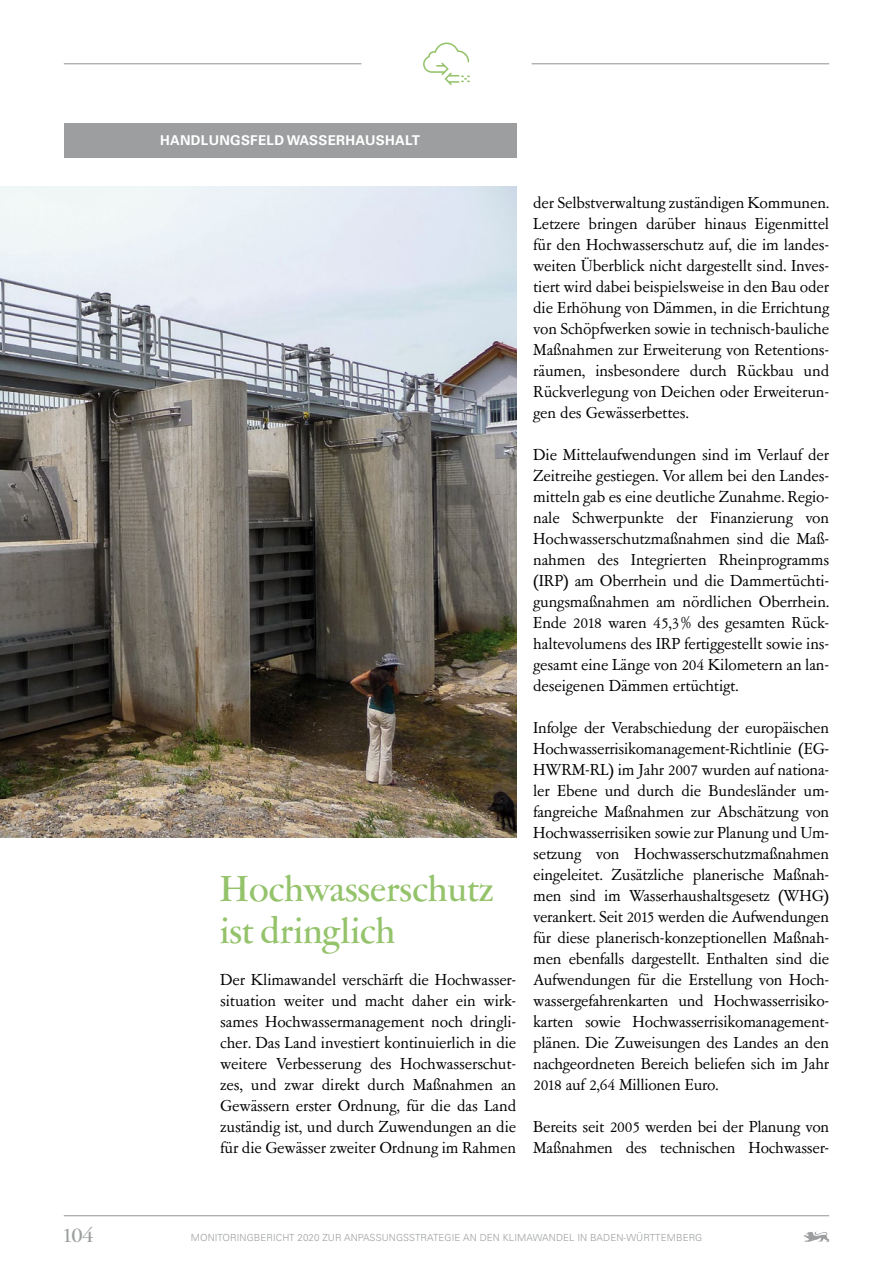
<style>
.page{position:relative;width:893px;height:1263px;background:#fff}
.page>*{position:absolute;margin:0;border:0;box-sizing:border-box;transform-origin:0 0}
.H2_HEADER25_gara_grü{font:500 37.5px/42px "Garamont Amst SH";letter-spacing:.01em;color:#94c36b}
.t1{font:500 22.5px "Garamont Amst SH";color:#9c9e9f}
.P_COPY{font:16.5px/21px "Garamont Amst SB";letter-spacing:-.01em;color:#000;text-align:justify}
.t2{font:700 13.5px "Univers LT Std";letter-spacing:.02em;color:#fff}
.t3{font:300 9.75px "Univers LT Std";letter-spacing:.01em;color:#9c9e9f}
</style>
<div class="page">
<hr style="left:64px;top:1215px;width:765px;height:1px;background:#9c9e9f">
<svg style="left:804px;top:1231px;width:25px;height:11px"></svg>
<hr style="left:64px;top:63px;width:297px;height:1px;background:#9c9e9f">
<hr style="left:531px;top:63px;width:298px;height:1px;background:#9c9e9f">
<svg style="left:423px;top:43px;width:47px;height:42px"></svg>
<div style="left:64px;top:124px;width:452px;height:34px;background:#9c9e9f"></div>
<img style="left:0;top:187px;width:516px;height:651px">
<p class="t2" style="left:160px;top:132px;width:261px">HANDLUNGSFELD WASSERHAUSHALT</p>
<h2 class="H2_HEADER25_gara_grü" style="left:220px;top:869px;width:274px">Hochwasserschutz ist dringlich</h2>
<p class="P_COPY" style="left:220px;top:970px;width:297px">Der Klimawandel verschärft die Hochwasser&shy;situation weiter und macht daher ein wirk&shy;sames Hochwassermanagement noch dringli&shy;cher. Das Land investiert kontinuierlich in die weitere Verbesserung des Hochwasserschut&shy;zes, und zwar direkt durch Maßnahmen an Gewässern erster Ordnung, für die das Land zuständig ist, und durch Zuwendungen an die für die Gewässer zweiter Ordnung im Rahmen</p>
<p class="P_COPY" style="left:533px;top:193px;width:297px">der Selbstverwaltung zuständigen Kommunen.<br>Letzere bringen darüber hinaus Eigenmittel für den Hochwasserschutz auf, die im landes&shy;weiten Überblick nicht dargestellt sind. Inves&shy;tiert wird dabei beispielsweise in den Bau oder die Erhöhung von Dämmen, in die Errichtung von Schöpfwerken sowie in technisch-bauliche Maßnahmen zur Erweiterung von Retentions&shy;räumen, insbesondere durch Rückbau und Rückverlegung von Deichen oder Erweiterun&shy;gen des Gewässerbettes.</p>
<p class="P_COPY" style="left:533px;top:445px;width:297px">Die Mittelaufwendungen sind im Verlauf der Zeitreihe gestiegen. Vor allem bei den Landes&shy;mitteln gab es eine deutliche Zunahme. Regio&shy;nale Schwerpunkte der Finanzierung von Hochwasserschutzmaßnahmen sind die Maß&shy;nahmen des Integrierten Rheinprogramms (IRP) am Oberrhein und die Dammertüchti&shy;gungsmaßnahmen am nördlichen Oberrhein.<br>Ende 2018 waren 45,3% des gesamten Rück&shy;haltevolumens des IRP fertiggestellt sowie ins&shy;gesamt eine Länge von 204 Kilometern an lan&shy;deseigenen Dämmen ertüchtigt.</p>
<p class="P_COPY" style="left:533px;top:718px;width:297px">Infolge der Verabschiedung der europäischen Hochwasserrisikomanagement-Richtlinie (EG-HWRM-RL) im Jahr 2007 wurden auf nationa&shy;ler Ebene und durch die Bundesländer um&shy;fangreiche Maßnahmen zur Abschätzung von Hochwasserrisiken sowie zur Planung und Um&shy;setzung von Hochwasserschutzmaßnahmen eingeleitet. Zusätzliche planerische Maßnah&shy;men sind im Wasserhaushaltsgesetz (WHG) verankert. Seit 2015 werden die Aufwendungen für diese planerisch-konzeptionellen Maßnah&shy;men ebenfalls dargestellt. Enthalten sind die Aufwendungen für die Erstellung von Hoch&shy;wassergefahrenkarten und Hochwasserrisiko&shy;karten sowie Hochwasserrisikomanagement&shy;plänen. Die Zuweisungen des Landes an den nachgeordneten Bereich beliefen sich im Jahr 2018 auf 2,64 Millionen Euro.</p>
<p class="P_COPY" style="left:533px;top:1117px;width:297px">Bereits seit 2005 werden bei der Planung von<br>Maßnahmen des technischen Hochwasser-</p>
<h2 class="t1" style="left:64px;top:1222px;width:31px">104</h2>
<p class="t3" style="left:191px;top:1232px;width:513px">MONITORINGBERICHT 2020 ZUR ANPASSUNGSSTRATEGIE AN DEN KLIMAWANDEL IN BADEN-WÜRTTEMBERG</p>
</div>
